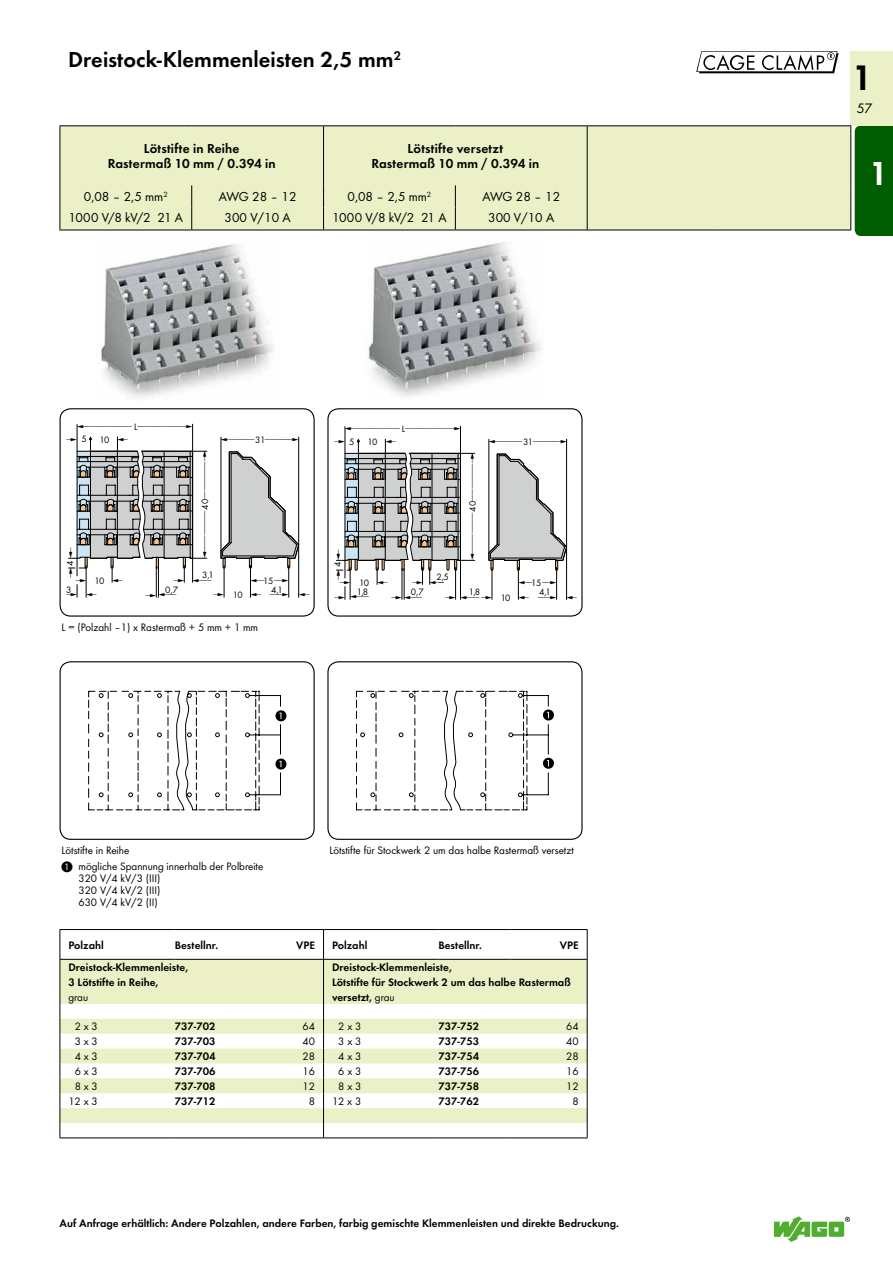
<style>
.page{position:relative;width:893px;height:1263px;background:#fff}
.page>*{position:absolute;margin:0;border:0;box-sizing:border-box;transform-origin:0 0}
.t1{font:36.75px "WAGO Futura Dem";color:#000}
.t2{font:34.5px "WAGO Futura Dem";color:#fff}
.t3{font:22.5px "WAGO Futura Dem";color:#000}
.t4{font:14.25px "WAGO Futura Boo";color:#000}
.t5{font:13.5px "WAGO Futura Boo";color:#000}
.t6{font:13.5px/14.9px "WAGO Futura Dem";letter-spacing:.015em;color:#000;text-align:center}
.t7{font:11.25px/14.9px "WAGO Futura Dem";color:#000}
.t8{font:11.25px/12px "WAGO Futura Boo";color:#000}
.t9{font:9.6px/9.6px "WAGO Futura Boo";letter-spacing:-.055em;color:#000}
.s1{font-family:"WAGO Futura Boo"}
</style>
<div class="page">
<div style="left:850px;top:51px;width:43px;height:74px;background:#ebf0c6"></div>
<svg style="left:774px;top:1216px;width:76px;height:26px"></svg>
<img style="left:101px;top:244px;width:174px;height:154px">
<img style="left:368px;top:242px;width:173px;height:155px">
<div style="left:60px;top:408px;width:255px;height:209px;border:1px solid #000;border-radius:11px"></div>
<div style="left:327px;top:408px;width:256px;height:209px;border:1px solid #000;border-radius:11px"></div>
<svg style="left:88px;top:691px;width:198px;height:119px"></svg>
<div style="left:60px;top:661px;width:255px;height:179px;border:1px solid #000;border-radius:11px"></div>
<svg style="left:356px;top:691px;width:198px;height:119px"></svg>
<div style="left:327px;top:661px;width:256px;height:179px;border:1px solid #000;border-radius:11px"></div>
<svg style="left:61px;top:960px;width:526px;height:163px;fill:#ebf0c6"></svg>
<hr style="left:587px;top:960px;width:1px;height:44px;background:#000">
<hr style="left:324px;top:929px;width:114px;height:1px;background:#000">
<hr style="left:438px;top:929px;width:73px;height:1px;background:#000">
<hr style="left:511px;top:929px;width:77px;height:1px;background:#000">
<svg style="left:587px;top:930px;width:1px;height:29px"></svg>
<svg style="left:587px;top:1004px;width:1px;height:133px"></svg>
<hr style="left:60px;top:960px;width:1px;height:44px;background:#000">
<hr style="left:323px;top:960px;width:1px;height:44px;background:#000">
<svg style="left:60px;top:1004px;width:1px;height:133px"></svg>
<svg style="left:323px;top:1004px;width:1px;height:133px"></svg>
<hr style="left:60px;top:929px;width:115px;height:1px;background:#000">
<hr style="left:175px;top:929px;width:72px;height:1px;background:#000">
<hr style="left:247px;top:929px;width:77px;height:1px;background:#000">
<svg style="left:323px;top:930px;width:1px;height:29px"></svg>
<svg style="left:60px;top:930px;width:1px;height:29px"></svg>
<hr style="left:60px;top:959px;width:115px;height:1px;background:#000">
<hr style="left:175px;top:959px;width:72px;height:1px;background:#000">
<hr style="left:247px;top:959px;width:77px;height:1px;background:#000">
<hr style="left:324px;top:959px;width:114px;height:1px;background:#000">
<hr style="left:438px;top:959px;width:73px;height:1px;background:#000">
<hr style="left:511px;top:959px;width:77px;height:1px;background:#000">
<hr style="left:60px;top:1137px;width:115px;height:1px;background:#000">
<hr style="left:175px;top:1137px;width:72px;height:1px;background:#000">
<hr style="left:247px;top:1137px;width:77px;height:1px;background:#000">
<hr style="left:324px;top:1137px;width:114px;height:1px;background:#000">
<hr style="left:438px;top:1137px;width:73px;height:1px;background:#000">
<hr style="left:511px;top:1137px;width:77px;height:1px;background:#000">
<div style="left:61px;top:126px;width:789px;height:104px;background:#ebf0c6"></div>
<hr style="left:60px;top:125px;width:132px;height:1px;background:#000">
<hr style="left:60px;top:126px;width:1px;height:59px;background:#000">
<hr style="left:192px;top:125px;width:132px;height:1px;background:#000">
<svg style="left:60px;top:185px;width:1px;height:45px"></svg>
<svg style="left:191px;top:185px;width:1px;height:45px"></svg>
<hr style="left:324px;top:125px;width:131px;height:1px;background:#000">
<hr style="left:323px;top:126px;width:1px;height:59px;background:#000">
<hr style="left:455px;top:125px;width:132px;height:1px;background:#000">
<hr style="left:587px;top:125px;width:132px;height:1px;background:#000">
<hr style="left:587px;top:126px;width:1px;height:59px;background:#000">
<hr style="left:719px;top:125px;width:132px;height:1px;background:#000">
<svg style="left:323px;top:185px;width:1px;height:45px"></svg>
<svg style="left:455px;top:185px;width:1px;height:45px"></svg>
<svg style="left:587px;top:185px;width:1px;height:45px"></svg>
<svg style="left:850px;top:125px;width:43px;height:111px;background:#186918"></svg>
<hr style="left:60px;top:230px;width:132px;height:1px;background:#000">
<hr style="left:192px;top:230px;width:132px;height:1px;background:#000">
<hr style="left:324px;top:230px;width:131px;height:1px;background:#000">
<hr style="left:455px;top:230px;width:132px;height:1px;background:#000">
<hr style="left:587px;top:230px;width:132px;height:1px;background:#000">
<hr style="left:719px;top:230px;width:132px;height:1px;background:#000">
<svg style="left:67px;top:424px;width:242px;height:192px"></svg>
<svg style="left:335px;top:426px;width:242px;height:190px"></svg>
<h3 class="t3" style="left:68px;top:43px;width:335px">Dreistock-Klemmenleisten 2,5 mm<sup>2</sup></h3>
<p class="t6" style="left:108px;top:140px;width:170px">Lötstifte in Reihe<br>Rastermaß 10 mm / 0.394 in</p>
<p class="t6" style="left:371px;top:140px;width:170px">Lötstifte versetzt<br>Rastermaß 10 mm / 0.394 in</p>
<p class="t5" style="left:84px;top:188px;width:85px">0,08 – 2,5 mm<sup>2</sup></p>
<p class="t5" style="left:219px;top:188px;width:79px">AWG 28 – 12</p>
<p class="t5" style="left:348px;top:188px;width:85px">0,08 – 2,5 mm<sup>2</sup></p>
<p class="t5" style="left:482px;top:188px;width:79px">AWG 28 – 12</p>
<p class="t5" style="left:69px;top:208px;width:116px">1000 V/8 kV/2 21 A</p>
<p class="t5" style="left:225px;top:208px;width:68px">300 V/10 A</p>
<p class="t5" style="left:332px;top:208px;width:116px">1000 V/8 kV/2 21 A</p>
<p class="t5" style="left:488px;top:208px;width:68px">300 V/10 A</p>
<p class="t9" style="left:134px;top:421px;width:5px">L</p>
<p class="t9" style="left:402px;top:423px;width:5px">L</p>
<p class="t9" style="left:81px;top:434px;width:7px">5</p>
<p class="t9" style="left:100px;top:434px;width:11px">10</p>
<p class="t9" style="left:255px;top:434px;width:12px">31</p>
<p class="t9" style="left:349px;top:436px;width:7px">5</p>
<p class="t9" style="left:367px;top:436px;width:11px">10</p>
<p class="t9" style="left:523px;top:436px;width:12px">31</p>
<p class="t9" style="left:200px;top:509px;width:12px;rotate:-90deg">40</p>
<p class="t9" style="left:467px;top:512px;width:12px;rotate:-90deg">40</p>
<p class="t9" style="left:65px;top:565px;width:7px;rotate:-90deg">4</p>
<p class="t9" style="left:332px;top:567px;width:7px;rotate:-90deg">4</p>
<p class="t9" style="left:66px;top:584px;width:7px">3</p>
<p class="t9" style="left:95px;top:575px;width:11px">10</p>
<p class="t9" style="left:165px;top:584px;width:14px">0,7</p>
<p class="t9" style="left:202px;top:570px;width:13px">3,1</p>
<p class="t9" style="left:233px;top:590px;width:11px">10</p>
<p class="t9" style="left:263px;top:575px;width:12px">15</p>
<p class="t9" style="left:271px;top:585px;width:13px">4,1</p>
<p class="t9" style="left:436px;top:572px;width:14px">2,5</p>
<p class="t9" style="left:357px;top:577px;width:14px">10<br>1,8</p>
<p class="t9" style="left:469px;top:587px;width:13px">1,8</p>
<p class="t9" style="left:411px;top:586px;width:14px">0,7</p>
<p class="t9" style="left:501px;top:592px;width:11px">10</p>
<p class="t9" style="left:531px;top:577px;width:12px">15</p>
<p class="t9" style="left:539px;top:587px;width:13px">4,1</p>
<p class="t8" style="left:62px;top:621px;width:198px">L = (Polzahl –1) x Rastermaß + 5 mm + 1 mm</p>
<p class="t8" style="left:62px;top:844px;width:69px">Lötstifte in Reihe</p>
<p class="t8" style="left:330px;top:844px;width:246px">Lötstifte für Stockwerk 2 um das halbe Rastermaß versetzt</p>
<p class="t8" style="left:79px;top:859px;width:186px">mögliche Spannung innerhalb der Polbreite<br>320 V/4 kV/3 (III)<br>320 V/4 kV/2 (III)<br>630 V/4 kV/2 (II)</p>
<p class="t7" style="left:68px;top:936px;width:37px">Polzahl</p>
<p class="t7" style="left:175px;top:936px;width:45px">Bestellnr.</p>
<p class="t7" style="left:296px;top:936px;width:20px">VPE</p>
<p class="t7" style="left:332px;top:936px;width:37px">Polzahl</p>
<p class="t7" style="left:438px;top:936px;width:45px">Bestellnr.</p>
<p class="t7" style="left:560px;top:936px;width:20px">VPE</p>
<p class="t7" style="left:68px;top:959px;width:121px">Dreistock-Klemmenleiste,<br>3 Lötstifte in Reihe,</p>
<p class="t8" style="left:68px;top:990px;width:21px">grau</p>
<p class="t7" style="left:332px;top:959px;width:240px">Dreistock-Klemmenleiste,<br>Lötstifte für Stockwerk 2 um das halbe Rastermaß versetzt, <span class="s1">grau</span></p>
<p class="t8" style="left:75px;top:1020px;width:25px">2 x 3</p>
<p class="t7" style="left:175px;top:1018px;width:42px">737-702</p>
<p class="t8" style="left:303px;top:1020px;width:14px">64</p>
<p class="t8" style="left:338px;top:1020px;width:25px">2 x 3</p>
<p class="t7" style="left:438px;top:1018px;width:42px">737-752</p>
<p class="t8" style="left:566px;top:1020px;width:14px">64</p>
<p class="t8" style="left:75px;top:1035px;width:25px">3 x 3</p>
<p class="t7" style="left:175px;top:1033px;width:42px">737-703</p>
<p class="t8" style="left:303px;top:1035px;width:14px">40</p>
<p class="t8" style="left:338px;top:1035px;width:25px">3 x 3</p>
<p class="t7" style="left:438px;top:1033px;width:42px">737-753</p>
<p class="t8" style="left:566px;top:1035px;width:14px">40</p>
<p class="t8" style="left:75px;top:1050px;width:25px">4 x 3</p>
<p class="t7" style="left:175px;top:1048px;width:42px">737-704</p>
<p class="t8" style="left:303px;top:1050px;width:14px">28</p>
<p class="t8" style="left:338px;top:1050px;width:25px">4 x 3</p>
<p class="t7" style="left:438px;top:1048px;width:42px">737-754</p>
<p class="t8" style="left:566px;top:1050px;width:14px">28</p>
<p class="t8" style="left:75px;top:1065px;width:25px">6 x 3</p>
<p class="t7" style="left:175px;top:1063px;width:42px">737-706</p>
<p class="t8" style="left:303px;top:1065px;width:14px">16</p>
<p class="t8" style="left:338px;top:1065px;width:25px">6 x 3</p>
<p class="t7" style="left:438px;top:1063px;width:42px">737-756</p>
<p class="t8" style="left:566px;top:1065px;width:14px">16</p>
<p class="t8" style="left:75px;top:1080px;width:25px">8 x 3</p>
<p class="t7" style="left:175px;top:1078px;width:42px">737-708</p>
<p class="t8" style="left:303px;top:1080px;width:14px">12</p>
<p class="t8" style="left:338px;top:1080px;width:25px">8 x 3</p>
<p class="t7" style="left:438px;top:1078px;width:42px">737-758</p>
<p class="t8" style="left:566px;top:1080px;width:14px">12</p>
<p class="t8" style="left:68px;top:1094px;width:31px">12 x 3</p>
<p class="t7" style="left:175px;top:1093px;width:42px">737-712</p>
<p class="t8" style="left:309px;top:1094px;width:8px">8</p>
<p class="t8" style="left:332px;top:1094px;width:31px">12 x 3</p>
<p class="t7" style="left:438px;top:1093px;width:42px">737-762</p>
<p class="t8" style="left:572px;top:1094px;width:8px">8</p>
<p class="t7" style="left:60px;top:1215px;width:561px">Auf Anfrage erhältlich: Andere Polzahlen, andere Farben, farbig gemischte Klemmenleisten und direkte Bedruckung.</p>
<h1 class="t1" style="left:852px;top:50px;width:22px">1</h1>
<p class="t4" style="left:857px;top:98px;width:17px">57</p>
<h2 class="t2" style="left:869px;top:148px;width:21px">1</h2>
</div>
